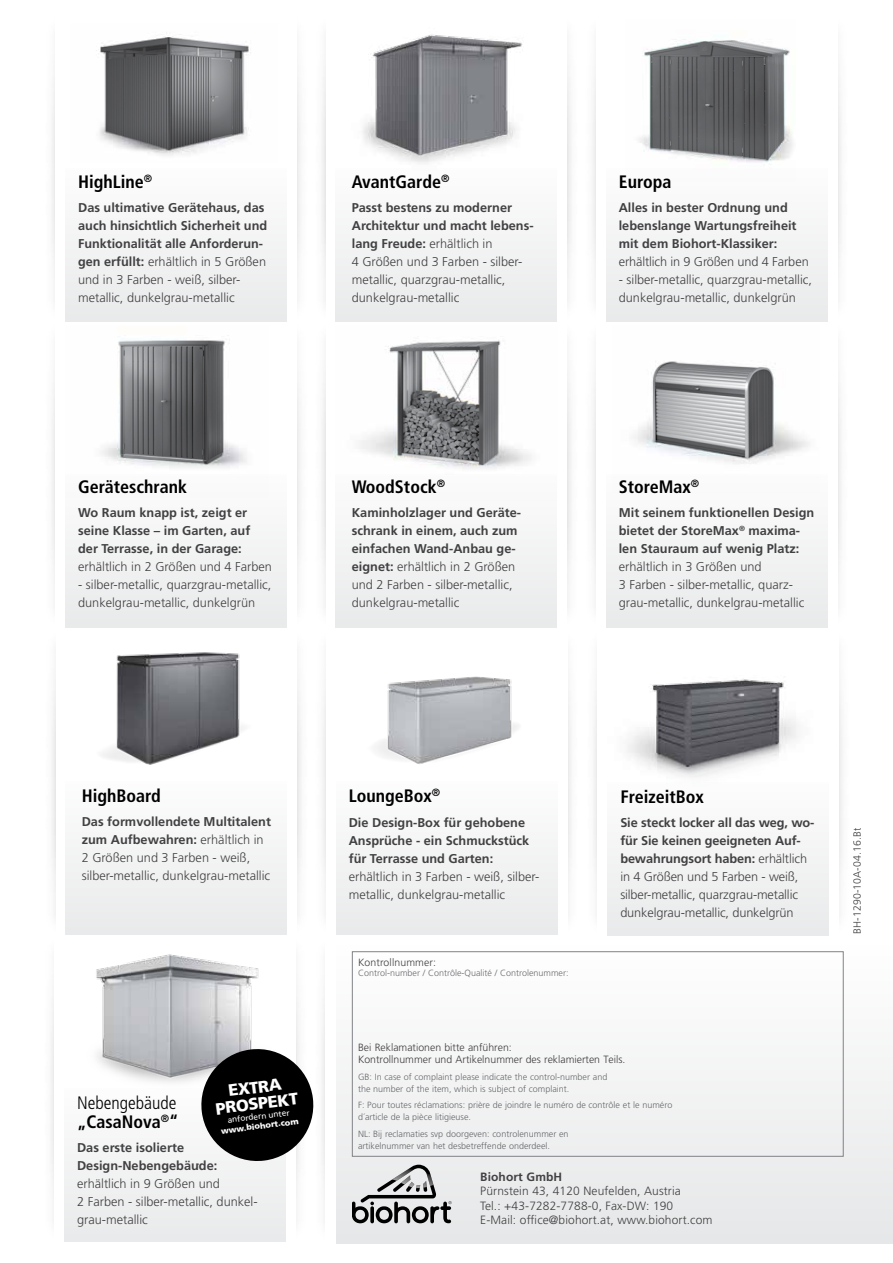
<style>
.page{position:relative;width:893px;height:1263px;background:#fff}
.page>*{position:absolute;margin:0;border:0;box-sizing:border-box;transform-origin:0 0}
.t1{font:700 condensed 18px "Frutiger LT Std";color:#000}
.t2{font:300 condensed 18px/19.5px "Frutiger LT Std";color:#000}
.t3{font:900 16.5px/16.5px "Frutiger LT Std";color:#fff;text-align:center}
.t4{font:300 12.75px/18px "Frutiger LT Std";color:#414042}
.t5{font:700 12.75px/18px "Frutiger LT Std";color:#414042}
.t6{font:300 12px/14.4px "Frutiger LT Std";letter-spacing:.01em;color:#414042}
.t7{font:700 12px "Frutiger LT Std";letter-spacing:.01em;color:#414042}
.t8{font:300 10.5px/12px "Frutiger LT Std";color:#414042}
.t9{font:300 9px/12px "Frutiger LT Std";color:#6d6e71}
.t10{font:900 8.25px "Frutiger LT Std";color:#fff}
.t11{font:8.25px "Frutiger LT Std";color:#fff}
.s1{font-weight:300}
.s2{font-weight:700}
</style>
<div class="page">
<div style="left:336px;top:945px;width:557px;height:298px;background:#f2f3f3"></div>
<svg style="left:352px;top:1165px;width:100px;height:58px"></svg>
<div style="left:66px;top:168px;width:221px;height:153px;background:#f3f3f4"></div>
<div style="left:336px;top:168px;width:221px;height:153px;background:#f2f3f3"></div>
<div style="left:606px;top:168px;width:221px;height:153px;background:#f3f3f4"></div>
<div style="left:66px;top:474px;width:221px;height:153px;background:#f3f3f4"></div>
<div style="left:336px;top:474px;width:221px;height:153px;background:#f3f3f4"></div>
<div style="left:606px;top:474px;width:221px;height:153px;background:#f3f3f4"></div>
<div style="left:607px;top:783px;width:222px;height:153px;background:#f1f2f2"></div>
<div style="left:66px;top:782px;width:221px;height:153px;background:#f3f3f3"></div>
<div style="left:336px;top:782px;width:221px;height:153px;background:#f3f3f3"></div>
<div style="left:64px;top:1089px;width:222px;height:153px;background:#f1f1f2"></div>
<img style="left:633px;top:361px;width:177px;height:103px">
<img style="left:653px;top:362px;width:120px;height:96px">
<img style="left:336px;top:340px;width:221px;height:135px">
<img style="left:390px;top:342px;width:110px;height:122px">
<img style="left:101px;top:652px;width:143px;height:113px">
<img style="left:375px;top:676px;width:144px;height:88px">
<img style="left:96px;top:954px;width:163px;height:129px">
<img style="left:343px;top:34px;width:207px;height:144px">
<img style="left:374px;top:36px;width:147px;height:119px">
<img style="left:639px;top:39px;width:154px;height:130px">
<img style="left:645px;top:40px;width:144px;height:120px">
<img style="left:607px;top:679px;width:222px;height:128px">
<img style="left:96px;top:32px;width:155px;height:124px">
<img style="left:101px;top:38px;width:147px;height:111px">
<img style="left:66px;top:340px;width:203px;height:135px">
<img style="left:119px;top:341px;width:105px;height:122px">
<svg style="left:198px;top:1046px;width:116px;height:118px"></svg>
<div style="left:208px;top:1071px;width:98px;height:70px;background:#000"></div>
<div style="left:352px;top:951px;width:491px;height:205px;border:1px solid #808285"></div>
<h1 class="t1" style="left:78px;top:171px;width:76px">HighLine<sup>®</sup></h1>
<p class="t5" style="left:78px;top:199px;width:191px">Das ultimative Gerätehaus, das auch hinsichtlich Sicherheit und Funktionalität alle Anforderun&shy;gen erfüllt: <span class="s1">erhältlich in 5 Größen und in 3 Farben - weiß, silber&shy;metallic, dunkelgrau-metallic</span></p>
<h1 class="t1" style="left:78px;top:476px;width:110px">Geräteschrank</h1>
<p class="t5" style="left:78px;top:504px;width:174px">Wo Raum knapp ist, zeigt er seine Klasse – im Garten, auf der Terrasse, in der Garage:</p>
<p class="t4" style="left:78px;top:558px;width:195px">erhältlich in 2 Größen und 4 Farben</p>
<p class="t4" style="left:78px;top:576px;width:195px">- silber-metallic, quarzgrau-metallic, dunkelgrau-metallic, dunkelgrün</p>
<h1 class="t1" style="left:352px;top:171px;width:99px">AvantGarde<sup>®</sup></h1>
<p class="t4" style="left:352px;top:199px;width:183px"><span class="s2">Passt bestens zu moderner<br>Architektur und macht lebens&shy;lang Freude:</span> erhältlich in<br>4 Größen und 3 Farben - silber&shy;metallic, quarzgrau-metallic, dunkelgrau-metallic</p>
<h1 class="t1" style="left:352px;top:476px;width:95px">WoodStock<sup>®</sup></h1>
<p class="t5" style="left:352px;top:504px;width:171px">Kaminholzlager und Geräte&shy;schrank in einem, auch zum einfachen Wand-Anbau ge&shy;eignet: <span class="s1">erhältlich in 2 Größen und 2 Farben - silber-metallic, dunkelgrau-metallic</span></p>
<h1 class="t1" style="left:619px;top:171px;width:54px">Europa</h1>
<p class="t5" style="left:619px;top:199px;width:179px">Alles in bester Ordnung und lebenslange Wartungsfreiheit mit dem Biohort-Klassiker:</p>
<p class="t4" style="left:619px;top:253px;width:192px">erhältlich in 9 Größen und 4 Farben</p>
<p class="t4" style="left:619px;top:271px;width:195px">- silber-metallic, quarzgrau-metallic, dunkelgrau-metallic, dunkelgrün</p>
<h1 class="t1" style="left:619px;top:476px;width:82px">StoreMax<sup>®</sup></h1>
<p class="t5" style="left:619px;top:504px;width:197px">Mit seinem funktionellen Design bietet der StoreMax<sup>®</sup> maxima&shy;len Stauraum auf wenig Platz:</p>
<p class="t4" style="left:619px;top:558px;width:187px">erhältlich in 3 Größen und<br>3 Farben - silber-metallic, quarz&shy;grau-metallic, dunkelgrau-metallic</p>
<h1 class="t1" style="left:82px;top:785px;width:81px">HighBoard</h1>
<p class="t4" style="left:82px;top:813px;width:191px"><span class="s2">Das formvollendete Multitalent zum Aufbewahren:</span> erhältlich in 2 Größen und 3 Farben - weiß, silber-metallic, dunkelgrau-metallic</p>
<p class="t3" style="left:213px;top:1084px;width:84px;rotate:-7deg">EXTRA<br>PROSPEKT</p>
<p class="t11" style="left:227px;top:1115px;width:64px;rotate:-7deg">anfordern unter</p>
<p class="t10" style="left:221px;top:1126px;width:79px;rotate:-7deg">www.biohort.com</p>
<h1 class="t2" style="left:77px;top:1093px;width:103px">Nebengebäude <span class="s2">„CasaNova</span><sup>®</sup><span class="s2">“</span></h1>
<p class="t5" style="left:77px;top:1139px;width:142px">Das erste isolierte<br>Design-Nebengebäude:</p>
<p class="t4" style="left:77px;top:1175px;width:182px">erhältlich in 9 Größen und<br>2 Farben - silber-metallic, dunkel&shy;grau-metallic</p>
<h1 class="t1" style="left:349px;top:785px;width:93px">LoungeBox<sup>®</sup></h1>
<p class="t5" style="left:349px;top:814px;width:182px">Die Design-Box für gehobene<br>Ansprüche - ein Schmuckstück für Terrasse und Garten:</p>
<p class="t4" style="left:349px;top:868px;width:192px">erhältlich in 3 Farben - weiß, silber&shy;metallic, dunkelgrau-metallic</p>
<p class="t8" style="left:358px;top:956px;width:79px">Kontrollnummer:</p>
<p class="t9" style="left:358px;top:967px;width:212px">Control-number / Contrôle-Qualité / Controlenummer:</p>
<h1 class="t1" style="left:620px;top:786px;width:85px">FreizeitBox</h1>
<p class="t4" style="left:620px;top:813px;width:196px"><span class="s2">Sie steckt locker all das weg, wo&shy;für Sie keinen geeigneten Auf&shy;bewahrungsort haben:</span> erhältlich in 4 Größen und 5 Farben - weiß, silber-metallic, quarzgrau-metallic dunkelgrau-metallic, dunkelgrün</p>
<p class="t8" style="left:358px;top:1042px;width:269px">Bei Reklamationen bitte anführen:<br>Kontrollnummer und Artikelnummer des reklamierten Teils.</p>
<p class="t9" style="left:358px;top:1071px;width:251px">GB: In case of complaint please indicate the control-number and the number of the item, which is subject of complaint.</p>
<p class="t9" style="left:358px;top:1099px;width:316px">F: Pour toutes réclamations: prière de joindre le numéro de contrôle et le numéro d´article de la pièce litigieuse.</p>
<p class="t9" style="left:358px;top:1128px;width:212px">NL: Bij reclamaties svp doorgeven: controlenummer en artikelnummer van het desbetreffende onderdeel.</p>
<p class="t7" style="left:480px;top:1170px;width:83px">Biohort GmbH</p>
<p class="t6" style="left:480px;top:1184px;width:234px">Pürnstein 43, 4120 Neufelden, Austria<br>Tel.: +43-7282-7788-0, Fax-DW: 190<br>E-Mail: office@biohort.at, www.biohort.com</p>
<p class="t8" style="left:851px;top:934px;width:107px;rotate:-90deg">BH-1290-10A-04.16.Bt</p>
</div>
